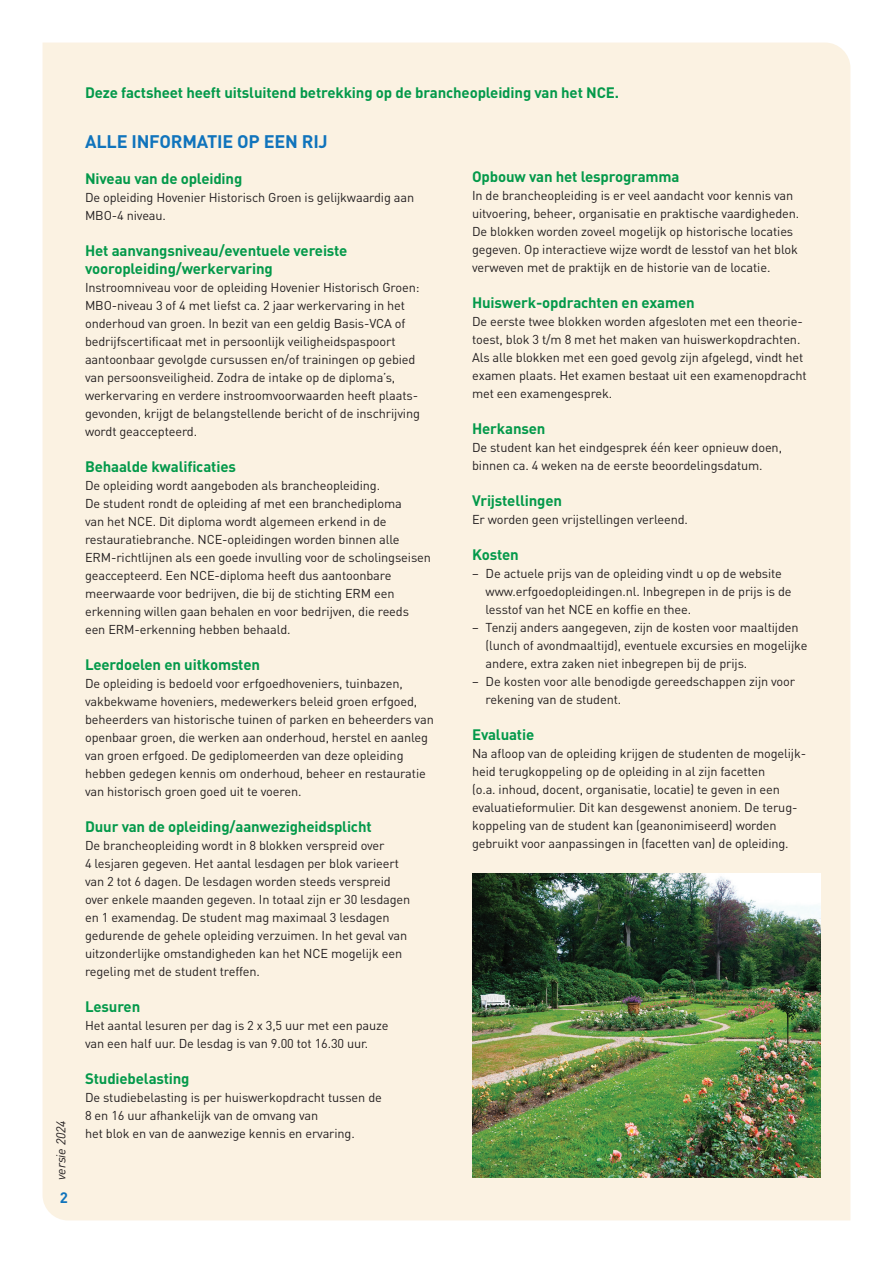
<style>
.page{position:relative;width:893px;height:1263px;background:#fff}
.page>*{position:absolute;margin:0;border:0;box-sizing:border-box;transform-origin:0 0}
.t1{font:700 18px "DIN";letter-spacing:-.01em;color:#1074bc}
.t2{font:700 15px/18px "DIN";letter-spacing:-.01em;color:#03994a}
.t3{font:700 15px "DIN";color:#1074bc}
.t4{font:12.75px/18px "DIN";letter-spacing:-.01em;color:#231f20}
.t5{font:italic 12.75px "DIN";letter-spacing:-.01em;color:#231f20}
</style>
<div class="page">
<div style="left:43px;top:43px;width:807px;height:1177px;background:#fbf2e2"></div>
<img style="left:472px;top:873px;width:349px;height:305px">
<p class="t5" style="left:53px;top:1180px;width:61px;rotate:-90deg">versie 2024</p>
<p class="t3" style="left:60px;top:1188px;width:10px">2</p>
<p class="t2" style="left:85px;top:82px;width:535px">Deze factsheet heeft uitsluitend betrekking op de brancheopleiding van het NCE.</p>
<h1 class="t1" style="left:85px;top:130px;width:244px">ALLE INFORMATIE OP EEN RIJ</h1>
<p class="t2" style="left:85px;top:169px;width:159px">Niveau van de opleiding</p>
<p class="t4" style="left:85px;top:188px;width:331px">De opleiding Hovenier Historisch Groen is gelijkwaardig aan<br>MBO-4 niveau.</p>
<p class="t2" style="left:85px;top:241px;width:264px">Het aanvangsniveau/eventuele vereiste vooropleiding/werkervaring</p>
<p class="t4" style="left:85px;top:278px;width:336px">Instroomniveau voor de opleiding Hovenier Historisch Groen:<br>MBO-niveau 3 of 4 met liefst ca. 2 jaar werkervaring in het onderhoud van groen. In bezit van een geldig Basis-VCA of bedrijfscertificaat met in persoonlijk veiligheidspaspoort aantoonbaar gevolgde cursussen en/of trainingen op gebied van persoonsveiligheid. Zodra de intake op de diploma’s, werkervaring en verdere instroomvoorwaarden heeft plaats&shy;gevonden, krijgt de belangstellende bericht of de inschrijving wordt geaccepteerd.</p>
<p class="t2" style="left:85px;top:457px;width:152px">Behaalde kwalificaties</p>
<p class="t4" style="left:85px;top:476px;width:347px">De opleiding wordt aangeboden als brancheopleiding.<br>De student rondt de opleiding af met een branchediploma<br>van het NCE. Dit diploma wordt algemeen erkend in de restauratiebranche. NCE-opleidingen worden binnen alle ERM-richtlijnen als een goede invulling voor de scholingseisen geaccepteerd. Een NCE-diploma heeft dus aantoonbare meerwaarde voor bedrijven, die bij de stichting ERM een erkenning willen gaan behalen en voor bedrijven, die reeds een ERM-erkenning hebben behaald.</p>
<p class="t2" style="left:85px;top:655px;width:176px">Leerdoelen en uitkomsten</p>
<p class="t4" style="left:85px;top:674px;width:350px">De opleiding is bedoeld voor erfgoedhoveniers, tuinbazen, vakbekwame hoveniers, medewerkers beleid groen erfgoed, beheerders van historische tuinen of parken en beheerders van openbaar groen, die werken aan onderhoud, herstel en aanleg van groen erfgoed. De gediplomeerden van deze opleiding hebben gedegen kennis om onderhoud, beheer en restauratie van historisch groen goed uit te voeren.</p>
<p class="t2" style="left:85px;top:817px;width:288px">Duur van de opleiding/aanwezigheidsplicht</p>
<p class="t4" style="left:85px;top:836px;width:327px">De brancheopleiding wordt in 8 blokken verspreid over<br>4 lesjaren gegeven. Het aantal lesdagen per blok varieert van 2 tot 6 dagen. De lesdagen worden steeds verspreid over enkele maanden gegeven. In totaal zijn er 30 lesdagen en 1 examendag. De student mag maximaal 3 lesdagen gedurende de gehele opleiding verzuimen. In het geval van uitzonderlijke omstandigheden kan het NCE mogelijk een regeling met de student treffen.</p>
<p class="t2" style="left:85px;top:997px;width:57px">Lesuren</p>
<p class="t4" style="left:85px;top:1016px;width:305px">Het aantal lesuren per dag is 2 x 3,5 uur met een pauze van een half uur. De lesdag is van 9.00 tot 16.30 uur.</p>
<p class="t2" style="left:85px;top:1069px;width:106px">Studiebelasting</p>
<p class="t4" style="left:85px;top:1088px;width:298px">De studiebelasting is per huiswerkopdracht tussen de<br>8 en 16 uur afhankelijk van de omvang van<br>het blok en van de aanwezige kennis en ervaring.</p>
<p class="t2" style="left:472px;top:167px;width:209px">Opbouw van het lesprogramma</p>
<p class="t4" style="left:472px;top:186px;width:329px">In de brancheopleiding is er veel aandacht voor kennis van uitvoering, beheer, organisatie en praktische vaardigheden.<br>De blokken worden zoveel mogelijk op historische locaties gegeven. Op interactieve wijze wordt de lesstof van het blok verweven met de praktijk en de historie van de locatie.</p>
<p class="t2" style="left:472px;top:293px;width:224px">Huiswerk-opdrachten en examen</p>
<p class="t4" style="left:472px;top:312px;width:336px">De eerste twee blokken worden afgesloten met een theorie&shy;toest, blok 3 t/m 8 met het maken van huiswerkopdrachten.<br>Als alle blokken met een goed gevolg zijn afgelegd, vindt het examen plaats. Het examen bestaat uit een examenopdracht met een examengesprek.</p>
<p class="t2" style="left:472px;top:419px;width:75px">Herkansen</p>
<p class="t4" style="left:472px;top:438px;width:311px">De student kan het eindgesprek één keer opnieuw doen, binnen ca. 4 weken na de eerste beoordelingsdatum.</p>
<p class="t2" style="left:472px;top:491px;width:92px">Vrijstellingen</p>
<p class="t4" style="left:472px;top:510px;width:217px">Er worden geen vrijstellingen verleend.</p>
<p class="t2" style="left:472px;top:545px;width:48px">Kosten</p>
<p class="t4" style="left:486px;top:564px;width:308px;text-indent:-14px">– De actuele prijs van de opleiding vindt u op de website www.erfgoedopleidingen.nl. Inbegrepen in de prijs is de lesstof van het NCE en koffie en thee.</p>
<p class="t4" style="left:486px;top:618px;width:324px;text-indent:-14px">– Tenzij anders aangegeven, zijn de kosten voor maaltijden (lunch of avondmaaltijd), eventuele excursies en mogelijke andere, extra zaken niet inbegrepen bij de prijs.</p>
<p class="t4" style="left:486px;top:672px;width:311px;text-indent:-14px">– De kosten voor alle benodigde gereedschappen zijn voor rekening van de student.</p>
<p class="t2" style="left:472px;top:725px;width:64px">Evaluatie</p>
<p class="t4" style="left:472px;top:744px;width:336px">Na afloop van de opleiding krijgen de studenten de mogelijk&shy;heid terugkoppeling op de opleiding in al zijn facetten<br>(o.a. inhoud, docent, organisatie, locatie) te geven in een evaluatieformulier. Dit kan desgewenst anoniem. De terug&shy;koppeling van de student kan (geanonimiseerd) worden gebruikt voor aanpassingen in (facetten van) de opleiding.</p>
</div>
